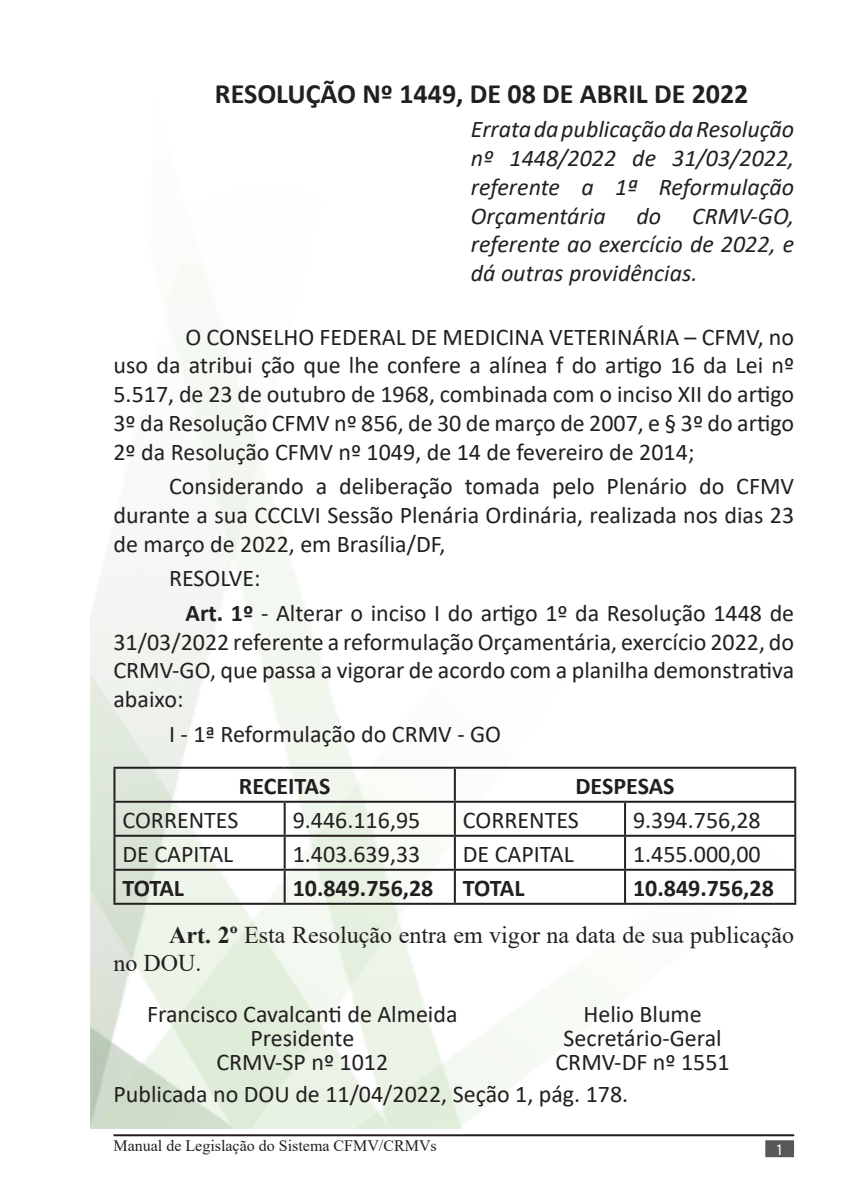
<style>
.page{position:relative;width:851px;height:1191px;background:#fff}
.page>*{position:absolute;margin:0;border:0;box-sizing:border-box;transform-origin:0 0}
.Corpo_de_texto_2{font:700 28px "Calibri";color:#231f20}
.Corpo_de_texto_2-2{font:24px/28.8px "Calibri";color:#231f20;text-align:justify}
.Corpo_de_texto_2-3{font:italic 24px/28.8px "Calibri";color:#231f20;text-align:justify}
.Corpo_de_texto_2-4{font:24px/28.8px "Times New Roman";color:#231f20}
.t1{font:700 24px "Calibri";color:#231f20}
.t2{font:16px "Times New Roman";color:#231f20}
.Apresentação{font:16px "Myriad Pro";color:#fff}
.s1{font-weight:700}
</style>
<div class="page">
<img style="left:91px;top:321px;width:703px;height:807px">
<hr style="left:113px;top:1134px;width:681px;height:2px;background:#231f20">
<div style="left:765px;top:1140px;width:28px;height:17px;background:#57585a;border:2px solid #57585a"></div>
<hr style="left:113px;top:766px;width:171px;height:2px;background:#231f20">
<hr style="left:113px;top:768px;width:2px;height:32px;background:#231f20">
<hr style="left:284px;top:766px;width:171px;height:2px;background:#231f20">
<hr style="left:455px;top:766px;width:170px;height:2px;background:#231f20">
<hr style="left:454px;top:768px;width:2px;height:32px;background:#231f20">
<hr style="left:625px;top:766px;width:171px;height:2px;background:#231f20">
<hr style="left:794px;top:768px;width:2px;height:32px;background:#231f20">
<hr style="left:113px;top:800px;width:171px;height:2px;background:#231f20">
<hr style="left:113px;top:802px;width:2px;height:32px;background:#231f20">
<hr style="left:284px;top:800px;width:171px;height:2px;background:#231f20">
<hr style="left:283px;top:802px;width:2px;height:32px;background:#231f20">
<hr style="left:455px;top:800px;width:170px;height:2px;background:#231f20">
<hr style="left:454px;top:802px;width:2px;height:32px;background:#231f20">
<hr style="left:625px;top:800px;width:171px;height:2px;background:#231f20">
<hr style="left:624px;top:802px;width:2px;height:32px;background:#231f20">
<hr style="left:794px;top:802px;width:2px;height:32px;background:#231f20">
<hr style="left:113px;top:834px;width:171px;height:2px;background:#231f20">
<hr style="left:113px;top:836px;width:2px;height:32px;background:#231f20">
<hr style="left:284px;top:834px;width:171px;height:2px;background:#231f20">
<hr style="left:283px;top:836px;width:2px;height:32px;background:#231f20">
<hr style="left:455px;top:834px;width:170px;height:2px;background:#231f20">
<hr style="left:454px;top:836px;width:2px;height:32px;background:#231f20">
<hr style="left:625px;top:834px;width:171px;height:2px;background:#231f20">
<hr style="left:624px;top:836px;width:2px;height:32px;background:#231f20">
<hr style="left:794px;top:836px;width:2px;height:32px;background:#231f20">
<hr style="left:113px;top:868px;width:171px;height:2px;background:#231f20">
<hr style="left:113px;top:870px;width:2px;height:32px;background:#231f20">
<hr style="left:284px;top:868px;width:171px;height:2px;background:#231f20">
<hr style="left:283px;top:870px;width:2px;height:32px;background:#231f20">
<hr style="left:455px;top:868px;width:170px;height:2px;background:#231f20">
<hr style="left:454px;top:870px;width:2px;height:32px;background:#231f20">
<hr style="left:625px;top:868px;width:171px;height:2px;background:#231f20">
<hr style="left:624px;top:870px;width:2px;height:32px;background:#231f20">
<hr style="left:794px;top:870px;width:2px;height:32px;background:#231f20">
<hr style="left:113px;top:902px;width:171px;height:2px;background:#231f20">
<hr style="left:284px;top:902px;width:171px;height:2px;background:#231f20">
<hr style="left:455px;top:902px;width:170px;height:2px;background:#231f20">
<hr style="left:625px;top:902px;width:171px;height:2px;background:#231f20">
<p class="Corpo_de_texto_2" style="left:215px;top:74px;width:535px">RESOLUÇÃO Nº 1449, DE 08 DE ABRIL DE 2022</p>
<p class="Corpo_de_texto_2-3" style="left:471px;top:114px;width:325px">Errata da publicação da Resolução nº 1448/2022 de 31/03/2022, referente a 1ª Reformulação Orçamentária</p>
<p class="Corpo_de_texto_2-3" style="left:636px;top:200px;width:26px">do</p>
<p class="Corpo_de_texto_2-3" style="left:471px;top:200px;width:325px;text-indent:221px">CRMV-GO, referente ao exercício de 2022, e dá outras providências.</p>
<p class="Corpo_de_texto_2-2" style="left:113px;top:321px;width:682px;text-indent:72px">O CONSELHO FEDERAL DE MEDICINA VETERINÁRIA – CFMV, no uso da atribui ção que lhe confere a alínea f do artigo 16 da Lei nº 5.517, de 23 de outubro de 1968, combinada com o inciso XII do artigo 3º da Resolução CFMV nº 856, de 30 de março de 2007, e § 3º do artigo 2º da Resolução CFMV nº 1049, de 14 de fevereiro de 2014;</p>
<p class="Corpo_de_texto_2-2" style="left:113px;top:471px;width:682px;text-indent:56px">Considerando a deliberação tomada pelo Plenário do CFMV durante a sua CCCLVI Sessão Plenária Ordinária, realizada nos dias 23 de março de 2022, em Brasília/DF,</p>
<p class="Corpo_de_texto_2-2" style="left:169px;top:563px;width:93px">RESOLVE:</p>
<p class="Corpo_de_texto_2-2" style="left:113px;top:598px;width:682px;text-indent:72px"><span class="s1">Art. 1º</span> - Alterar o inciso I do artigo 1º da Resolução 1448 de 31/03/2022 referente a reformulação Orçamentária, exercício 2022, do CRMV-GO, que passa a vigorar de acordo com a planilha demonstrativa abaixo:</p>
<p class="Corpo_de_texto_2-2" style="left:169px;top:718px;width:333px">I - 1ª Reformulação do CRMV - GO</p>
<p class="t1" style="left:239px;top:769px;width:93px">RECEITAS</p>
<p class="t1" style="left:575px;top:769px;width:101px">DESPESAS</p>
<p class="Corpo_de_texto_2-2" style="left:122px;top:804px;width:117px">CORRENTES</p>
<p class="Corpo_de_texto_2-2" style="left:292px;top:804px;width:129px">9.446.116,95</p>
<p class="Corpo_de_texto_2-2" style="left:463px;top:804px;width:117px">CORRENTES</p>
<p class="Corpo_de_texto_2-2" style="left:633px;top:804px;width:129px">9.394.756,28</p>
<p class="Corpo_de_texto_2-2" style="left:122px;top:838px;width:112px">DE CAPITAL</p>
<p class="Corpo_de_texto_2-2" style="left:292px;top:838px;width:129px">1.403.639,33</p>
<p class="Corpo_de_texto_2-2" style="left:463px;top:838px;width:112px">DE CAPITAL</p>
<p class="Corpo_de_texto_2-2" style="left:633px;top:838px;width:129px">1.455.000,00</p>
<p class="t1" style="left:122px;top:871px;width:63px">TOTAL</p>
<p class="t1" style="left:292px;top:871px;width:142px">10.849.756,28</p>
<p class="t1" style="left:463px;top:871px;width:63px">TOTAL</p>
<p class="t1" style="left:633px;top:871px;width:142px">10.849.756,28</p>
<p class="Corpo_de_texto_2-4" style="left:113px;top:919px;width:682px;text-indent:56px"><span class="s1">Art. 2º</span> Esta Resolução entra em vigor na data de sua publicação no DOU.</p>
<p class="Corpo_de_texto_2-2" style="left:147px;top:999px;width:312px">Francisco Cavalcanti de Almeida</p>
<p class="Corpo_de_texto_2-2" style="left:250px;top:1023px;width:105px">Presidente</p>
<p class="Corpo_de_texto_2-2" style="left:216px;top:1047px;width:173px">CRMV-SP nº 1012</p>
<p class="Corpo_de_texto_2-2" style="left:583px;top:999px;width:120px">Helio Blume</p>
<p class="Corpo_de_texto_2-2" style="left:563px;top:1023px;width:160px">Secretário-Geral</p>
<p class="Corpo_de_texto_2-2" style="left:555px;top:1047px;width:176px">CRMV-DF nº 1551</p>
<p class="Corpo_de_texto_2-2" style="left:113px;top:1079px;width:516px">Publicada no DOU de 11/04/2022, Seção 1, pág. 178.</p>
<p class="t2" style="left:113px;top:1134px;width:325px">Manual de Legislação do Sistema CFMV/CRMVs</p>
<p class="Apresentação" style="left:775px;top:1140px;width:10px">1</p>
</div>
